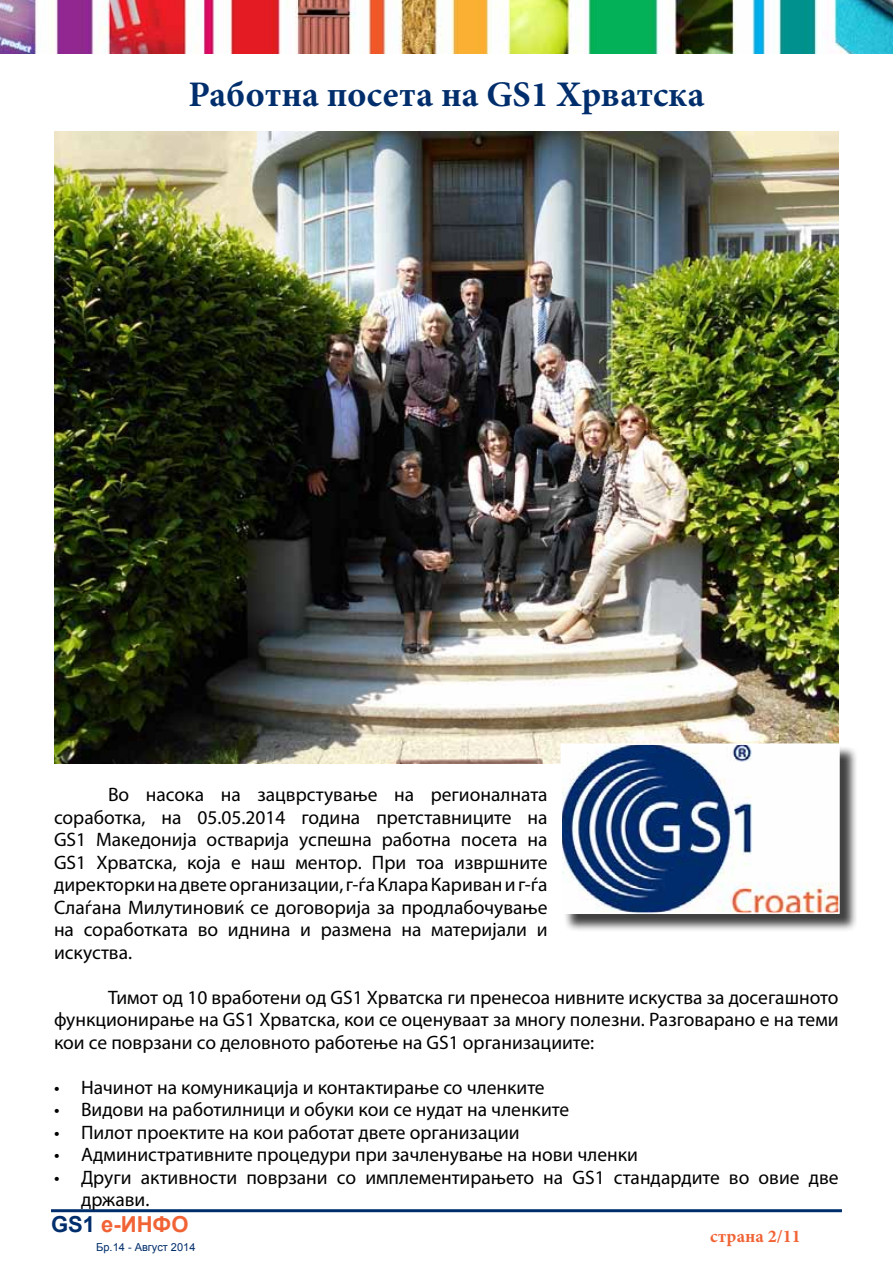
<style>
.page{position:relative;width:893px;height:1263px;background:#fff}
.page>*{position:absolute;margin:0;border:0;box-sizing:border-box;transform-origin:0 0}
.t1{font:700 36px "Minion Pro";color:#002e6c}
.t2{font:700 22.05px "Arial";color:#f16335}
.t3{font:19.5px/22.5px "Myriad Pro";color:#000;text-align:justify}
.t4{font:700 18px "Minion Pro";letter-spacing:.01em;color:#f16335}
.t5{font:10.95px "Arial";color:#002e6c}
.s1{color:#002e6c}
</style>
<div class="page">
<hr style="left:51px;top:1209px;width:791px;height:3px;background:#002e6c">
<img style="left:0;top:0;width:893px;height:53px">
<img style="left:54px;top:132px;width:785px;height:631px">
<div style="left:563px;top:746px;width:295px;height:186px;background:#000;opacity:.75"></div>
<img style="left:563px;top:746px;width:274px;height:165px">
<div style="left:560px;top:743px;width:280px;height:171px;border:2px solid #fff"></div>
<h1 class="t1" style="left:189px;top:69px;width:517px">Работна посета на GS1 Хрватска</h1>
<p class="t3" style="left:54px;top:783px;width:495px;text-indent:54px">Во насока на зацврстување на регионалната соработка, на 05.05.2014 година претставниците на GS1 Македонија остварија успешна работна посета на GS1 Хрватска, која е наш ментор. При тоа извршните директорки на двете организации, г-ѓа Клара Кариван и г-ѓа Слаѓана Милутиновиќ се договорија за продлабочување на соработката во иднина и размена на материјали и искуства.</p>
<p class="t3" style="left:54px;top:986px;width:786px;text-indent:54px">Тимот од 10 вработени од GS1 Хрватска ги пренесоа нивните искуства за досегашното функционирање на GS1 Хрватска, кои се оценуваат за многу полезни. Разговарано е на теми кои се поврзани со деловното работење на GS1 организациите:</p>
<p class="t3" style="left:54px;top:1076px;width:492px">• Начинот на комуникација и контактирање со членките</p>
<p class="t3" style="left:54px;top:1098px;width:517px">• Видови на работилници и обуки кои се нудат на членките</p>
<p class="t3" style="left:54px;top:1121px;width:467px">• Пилот проектите на кои работат двете организации</p>
<p class="t3" style="left:54px;top:1143px;width:585px">• Административните процедури при зачленување на нови членки</p>
<p class="t3" style="left:81px;top:1166px;width:759px;text-indent:-27px">• Други активности поврзани со имплементирањето на GS1 стандардите во овие две држави.</p>
<p class="t2" style="left:51px;top:1210px;width:139px"><span class="s1">GS1</span> е-ИНФО</p>
<p class="t5" style="left:96px;top:1240px;width:101px">Бр.14 - Август 2014</p>
<p class="t4" style="left:710px;top:1223px;width:92px">страна 2/11</p>
</div>
